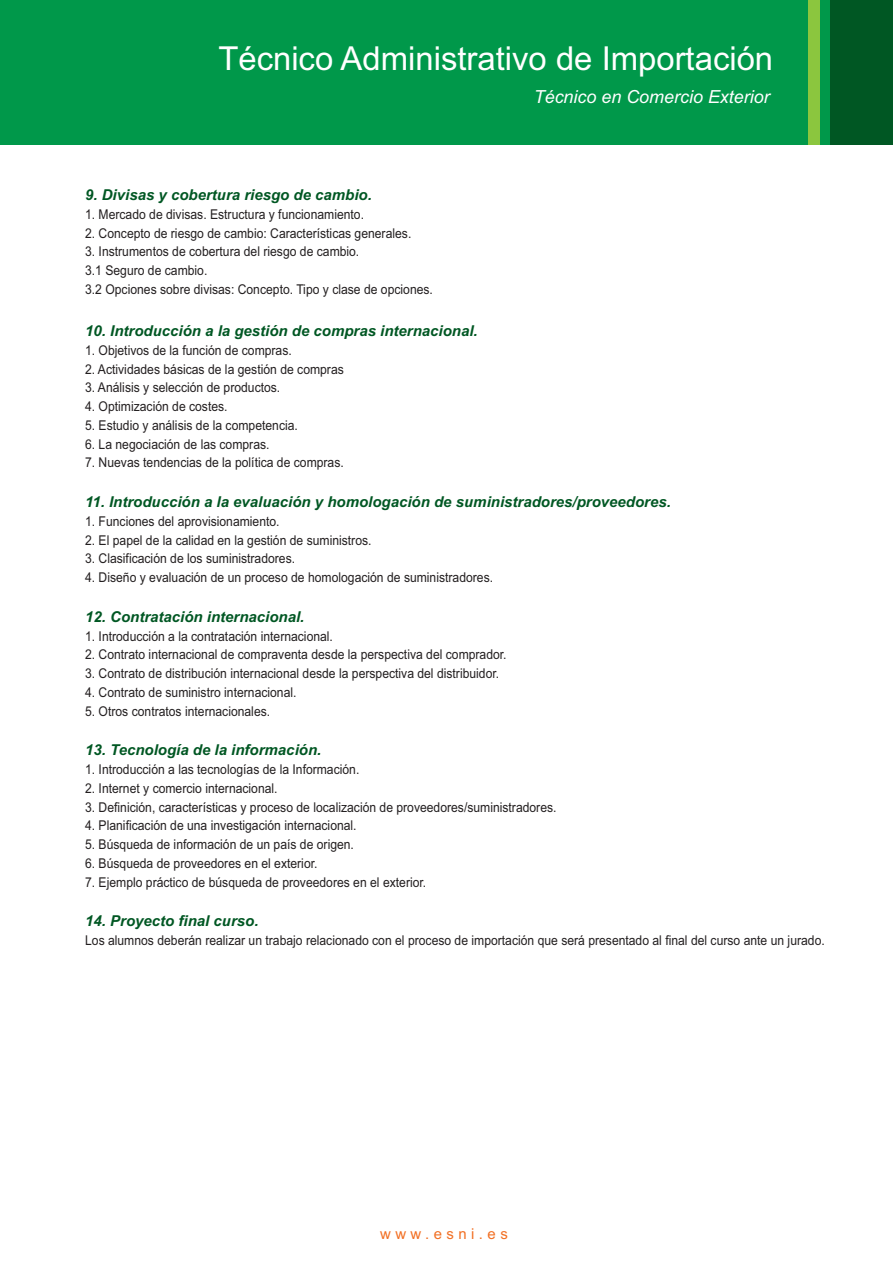
<style>
.page{position:relative;width:893px;height:1263px;background:#fff}
.page>*{position:absolute;margin:0;border:0;box-sizing:border-box;transform-origin:0 0}
.t1{font:33px "Arial";color:#fff}
.t2{font:italic 18px "Arial";color:#fff}
.t3{font:italic 700 15px "Arial";color:#005723}
.t4{font:15px "Arial";letter-spacing:.3em;color:#f27024}
.t5{font:13.5px/18.8px "Arial";color:#231f20;scale:.9 1}
</style>
<div class="page">
<div style="left:0;top:0;width:893px;height:144px;background:#00984a"></div>
<div style="left:830px;top:0;width:63px;height:144px;background:#005723"></div>
<div style="left:808px;top:0;width:12px;height:144px;background:#8bc63e"></div>
<h1 class="t1" style="left:218px;top:37px;width:556px">Técnico Administrativo de Importación</h1>
<h2 class="t2" style="left:534px;top:85px;width:237px">Técnico en Comercio Exterior</h2>
<p class="t3" style="left:85px;top:185px;width:288px">9. Divisas y cobertura riesgo de cambio.</p>
<p class="t5" style="left:85px;top:205px;width:311px">1. Mercado de divisas. Estructura y funcionamiento.</p>
<p class="t5" style="left:85px;top:224px;width:364px">2. Concepto de riesgo de cambio: Características generales.</p>
<p class="t5" style="left:85px;top:242px;width:388px">3. Instrumentos de cobertura del riesgo de cambio.<br>3.1 Seguro de cambio.<br>3.2 Opciones sobre divisas: Concepto. Tipo y clase de opciones.</p>
<p class="t3" style="left:85px;top:321px;width:394px">10. Introducción a la gestión de compras internacional.</p>
<p class="t5" style="left:85px;top:341px;width:231px">1. Objetivos de la función de compras.</p>
<p class="t5" style="left:85px;top:359px;width:289px">2. Actividades básicas de la gestión de compras</p>
<p class="t5" style="left:85px;top:378px;width:218px">3. Análisis y selección de productos.</p>
<p class="t5" style="left:85px;top:397px;width:160px">4. Optimización de costes.</p>
<p class="t5" style="left:85px;top:416px;width:238px">5. Estudio y análisis de la competencia.</p>
<p class="t5" style="left:85px;top:434px;width:206px">6. La negociación de las compras.</p>
<p class="t5" style="left:85px;top:453px;width:289px">7. Nuevas tendencias de la política de compras.</p>
<p class="t3" style="left:85px;top:492px;width:587px">11. Introducción a la evaluación y homologación de suministradores/proveedores.</p>
<p class="t5" style="left:85px;top:512px;width:218px">1. Funciones del aprovisionamiento.</p>
<p class="t5" style="left:85px;top:530px;width:320px">2. El papel de la calidad en la gestión de suministros.</p>
<p class="t5" style="left:85px;top:549px;width:235px">3. Clasificación de los suministradores.</p>
<p class="t5" style="left:85px;top:568px;width:455px">4. Diseño y evaluación de un proceso de homologación de suministradores.</p>
<p class="t3" style="left:85px;top:607px;width:221px">12. Contratación internacional.</p>
<p class="t5" style="left:85px;top:626px;width:277px">1. Introducción a la contratación internacional.</p>
<p class="t5" style="left:85px;top:645px;width:470px">2. Contrato internacional de compraventa desde la perspectiva del comprador.</p>
<p class="t5" style="left:85px;top:664px;width:462px">3. Contrato de distribución internacional desde la perspectiva del distribuidor.</p>
<p class="t5" style="left:85px;top:683px;width:236px">4. Contrato de suministro internacional.</p>
<p class="t5" style="left:85px;top:701px;width:207px">5. Otros contratos internacionales.</p>
<p class="t3" style="left:85px;top:740px;width:238px">13. Tecnología de la información.</p>
<p class="t5" style="left:85px;top:760px;width:306px">1. Introducción a las tecnologías de la Información.</p>
<p class="t5" style="left:85px;top:779px;width:215px">2. Internet y comercio internacional.</p>
<p class="t5" style="left:85px;top:797px;width:525px">3. Definición, características y proceso de localización de proveedores/suministradores.</p>
<p class="t5" style="left:85px;top:816px;width:303px">4. Planificación de una investigación internacional.</p>
<p class="t5" style="left:85px;top:835px;width:300px">5. Búsqueda de información de un país de origen.</p>
<p class="t5" style="left:85px;top:854px;width:260px">6. Búsqueda de proveedores en el exterior.</p>
<p class="t5" style="left:85px;top:872px;width:380px">7. Ejemplo práctico de búsqueda de proveedores en el exterior.</p>
<p class="t3" style="left:85px;top:911px;width:175px">14. Proyecto final curso.</p>
<p class="t5" style="left:85px;top:931px;width:823px">Los alumnos deberán realizar un trabajo relacionado con el proceso de importación que será presentado al final del curso ante un jurado.</p>
<p class="t4" style="left:380px;top:1223px;width:129px">www.esni.es</p>
</div>
